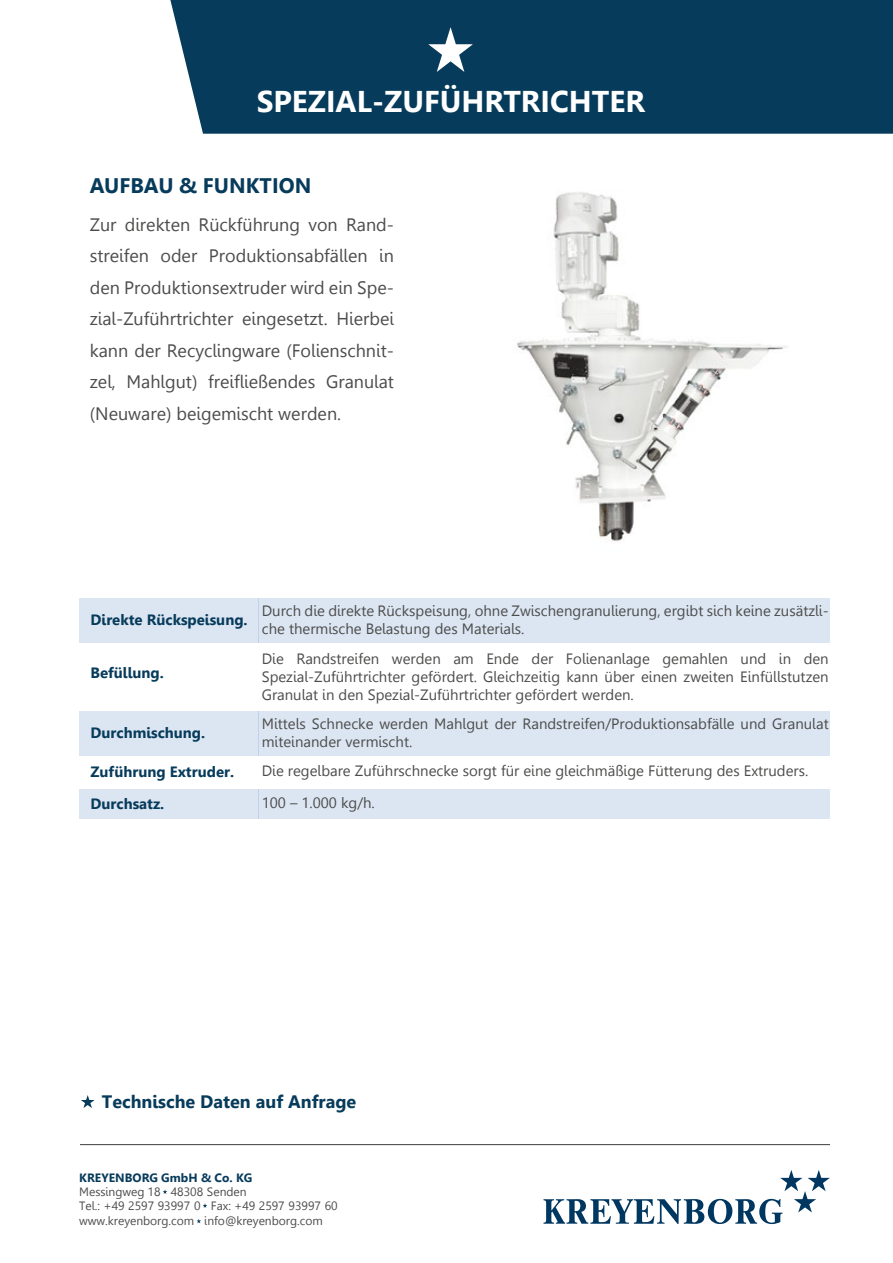
<style>
.page{position:relative;width:893px;height:1263px;background:#fff}
.page>*{position:absolute;margin:0;border:0;box-sizing:border-box;transform-origin:0 0}
.t1{font:700 30px "Leelawadee";color:#fff}
.t2{font:700 21px "Leelawadee";color:#073b5b}
.t3{font:18px/31.5px "Leelawadee";color:#4c4c4b;text-align:justify}
.t4{font:700 18px "Leelawadee";color:#073b5b}
.t5{font:15px/18px "Leelawadee";color:#4c4c4b}
.t6{font:700 15px "Leelawadee";color:#073b5b}
.t7{font:12px/14.4px "Leelawadee";color:#4c4c4b}
.t8{font:700 12px "Leelawadee";letter-spacing:.005em;color:#073b5b}
</style>
<div class="page">
<div style="left:170px;top:0;width:723px;height:134px;background:#073b5b"></div>
<svg style="left:428px;top:27px;width:45px;height:45px"></svg>
<hr style="left:80px;top:1144px;width:750px;height:1px;background:#4c4c4b">
<svg style="left:163px;top:1189px;width:4px;height:5px"></svg>
<svg style="left:203px;top:1203px;width:4px;height:5px"></svg>
<svg style="left:197px;top:1219px;width:4px;height:4px"></svg>
<div style="left:80px;top:598px;width:179px;height:45px;background:#dce6f2"></div>
<div style="left:259px;top:598px;width:571px;height:45px;background:#dce6f2"></div>
<svg style="left:543px;top:1170px;width:287px;height:54px"></svg>
<svg style="left:81px;top:1095px;width:14px;height:13px"></svg>
<div style="left:80px;top:711px;width:179px;height:44px;background:#dce6f2"></div>
<div style="left:259px;top:711px;width:571px;height:44px;background:#dce6f2"></div>
<div style="left:80px;top:789px;width:179px;height:29px;background:#dce6f2"></div>
<div style="left:259px;top:789px;width:571px;height:29px;background:#dce6f2"></div>
<img style="left:517px;top:192px;width:270px;height:350px">
<h1 class="t1" style="left:257px;top:84px;width:390px">SPEZIAL-ZUFÜHRTRICHTER</h1>
<h2 class="t2" style="left:90px;top:173px;width:223px">AUFBAU &amp; FUNKTION</h2>
<p class="t3" style="left:90px;top:209px;width:306px">Zur direkten Rückführung von Rand&shy;streifen oder Produktionsabfällen in den Produktionsextruder wird ein Spe&shy;zial-Zuführtrichter eingesetzt. Hierbei kann der Recyclingware (Folienschnit&shy;zel, Mahlgut) freifließendes Granulat (Neuware) beigemischt werden.</p>
<p class="t6" style="left:91px;top:611px;width:159px">Direkte Rückspeisung.</p>
<p class="t6" style="left:91px;top:664px;width:75px">Befüllung.</p>
<p class="t5" style="left:262px;top:602px;width:568px">Durch die direkte Rückspeisung, ohne Zwischengranulierung, ergibt sich keine zusätzli&shy;che thermische Belastung des Materials.</p>
<p class="t5" style="left:262px;top:650px;width:568px;text-align:justify">Die Randstreifen werden am Ende der Folienanlage gemahlen und in den Spezial-Zuführtrichter gefördert. Gleichzeitig kann über einen zweiten Einfüllstutzen Granulat in den Spezial-Zuführtrichter gefördert werden.</p>
<p class="t6" style="left:91px;top:724px;width:116px">Durchmischung.</p>
<p class="t5" style="left:262px;top:715px;width:568px">Mittels Schnecke werden Mahlgut der Randstreifen/Produktionsabfälle und Granulat miteinander vermischt.</p>
<p class="t6" style="left:91px;top:763px;width:145px">Zuführung Extruder.</p>
<p class="t5" style="left:262px;top:762px;width:548px">Die regelbare Zuführschnecke sorgt für eine gleichmäßige Fütterung des Extruders.</p>
<p class="t6" style="left:91px;top:795px;width:75px">Durchsatz.</p>
<p class="t5" style="left:262px;top:793px;width:115px">100 – 1.000 kg/h.</p>
<p class="t4" style="left:102px;top:1091px;width:256px">Technische Daten auf Anfrage</p>
<p class="t8" style="left:79px;top:1170px;width:175px">KREYENBORG GmbH &amp; Co. KG</p>
<p class="t7" style="left:79px;top:1184px;width:260px">Messingweg 18 48308 Senden<br>Tel.: +49 2597 93997 0 Fax: +49 2597 93997 60 www.kreyenborg.com info@kreyenborg.com</p>
</div>
